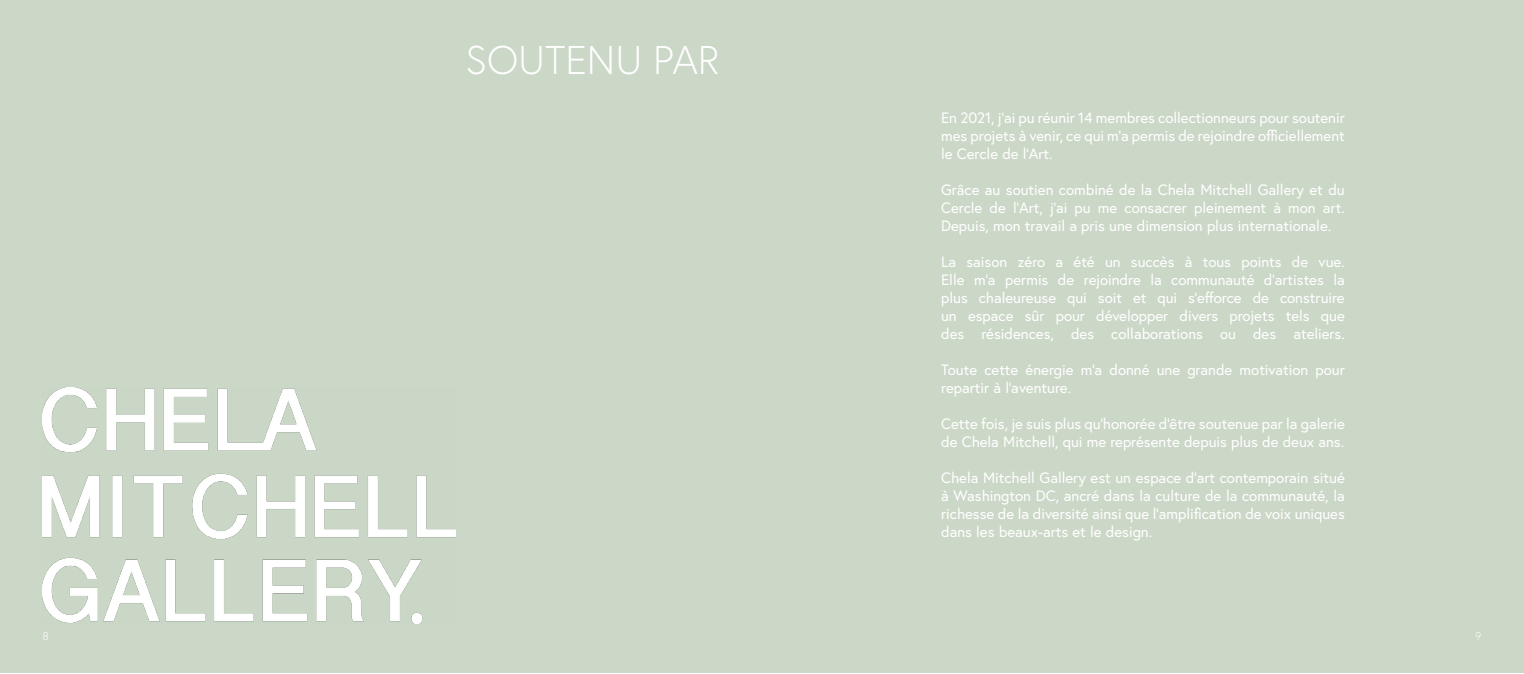
<style>
.page{position:relative;width:1524px;height:674px;background:#fff}
.page>*{position:absolute;margin:0;border:0;box-sizing:border-box;transform-origin:0 0}
.t1{font:300 40px "Europa";color:#fff}
.t2{font:15px/18px "Europa";color:#fff;text-align:justify}
.t3{font:300 11.25px "Europa";color:#fff}
</style>
<div class="page">
<div style="left:1px;top:1px;width:1523px;height:672px;background:#cbd7c7"></div>
<img style="left:43px;top:387px;width:412px;height:235px">
<h1 class="t1" style="left:465px;top:35px;width:255px">SOUTENU PAR</h1>
<p class="t2" style="left:941px;top:108px;width:405px">En 2021, j’ai pu réunir 14 membres collectionneurs pour soutenir mes projets à venir, ce qui m’a permis de rejoindre officiellement le Cercle de l’Art.</p>
<p class="t2" style="left:941px;top:180px;width:405px">Grâce au soutien combiné de la Chela Mitchell Gallery et du Cercle de l’Art, j’ai pu me consacrer pleinement à mon art.<br>Depuis, mon travail a pris une dimension plus internationale.</p>
<p class="t2" style="left:941px;top:252px;width:405px">La saison zéro a été un succès à tous points de vue.<br>Elle m’a permis de rejoindre la communauté d’artistes la plus chaleureuse qui soit et qui s’efforce de construire un espace sûr pour développer divers projets tels que des résidences, des collaborations ou des ateliers.</p>
<p class="t2" style="left:941px;top:360px;width:405px">Toute cette énergie m’a donné une grande motivation pour repartir à l’aventure.</p>
<p class="t2" style="left:941px;top:414px;width:405px">Cette fois, je suis plus qu’honorée d’être soutenue par la galerie de Chela Mitchell, qui me représente depuis plus de deux ans.</p>
<p class="t2" style="left:941px;top:468px;width:405px">Chela Mitchell Gallery est un espace d’art contemporain situé à Washington DC, ancré dans la culture de la communauté, la richesse de la diversité ainsi que l’amplification de voix uniques dans les beaux-arts et le design.</p>
<p class="t3" style="left:43px;top:629px;width:8px">8</p>
<p class="t3" style="left:1475px;top:629px;width:8px">9</p>
</div>
